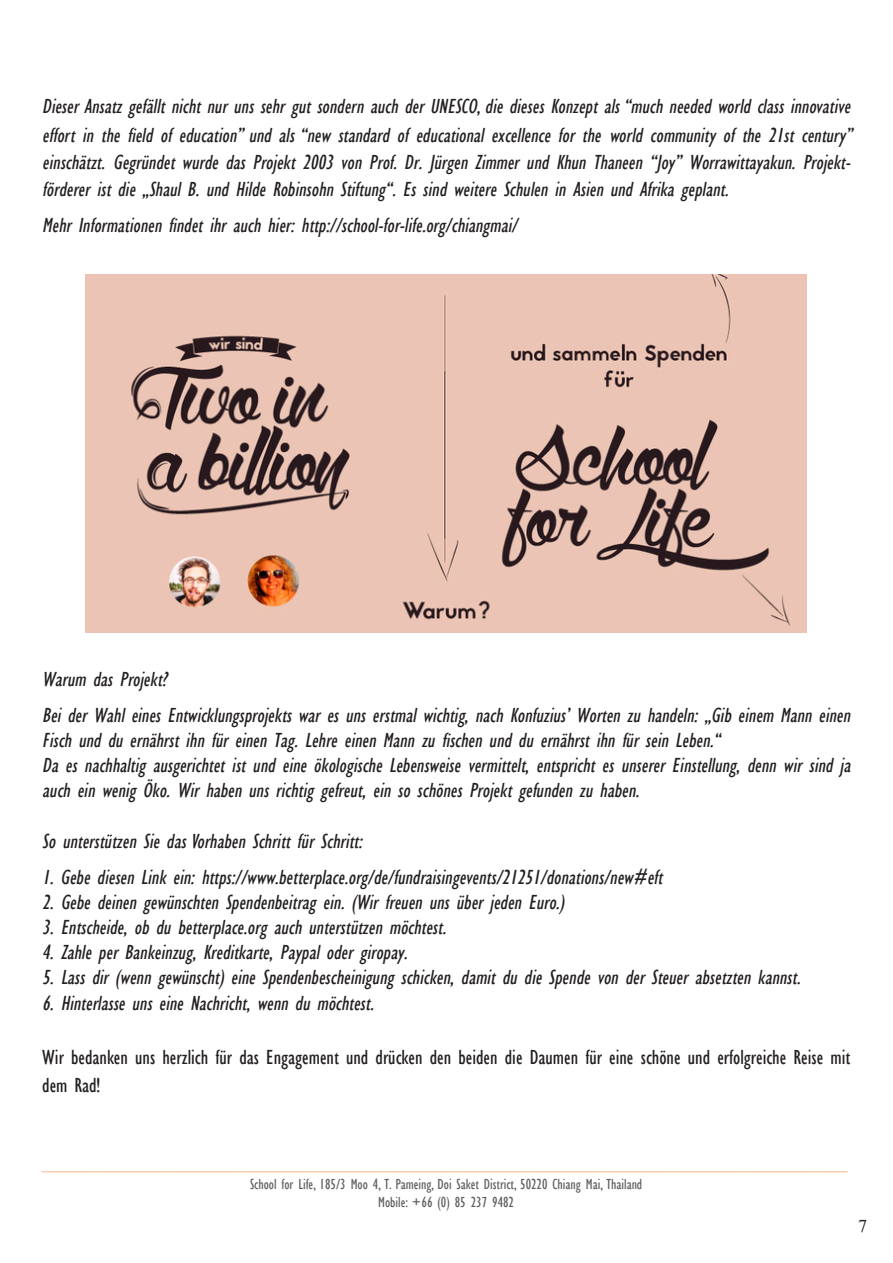
<style>
.page{position:relative;width:893px;height:1263px;background:#fff}
.page>*{position:absolute;margin:0;border:0;box-sizing:border-box;transform-origin:0 0}
.t1{font:italic condensed 21px/27.6px "Gill Sans";color:#231f20}
.t2{font:condensed 21px/28.8px "Gill Sans";color:#231f20}
.t3{font:18px "Times New Roman";color:#231f20}
.t4{font:condensed 15px/18px "Gill Sans";color:#5f6062;text-align:center}
.t5{font:condensed 9px "Gill Sans";color:#ff6400}
</style>
<div class="page">
<img style="left:86px;top:274px;width:721px;height:359px">
<p class="t1" style="left:42px;top:93px;width:816px;text-align:justify">DieserAnsatz gefällt nicht nur uns sehr gut sondern auch der UNESCO,die dieses Konzept als“much needed world class innovative effort in the field of education”und als“new standard of educational excellence for the world community of the 21st century” einschätzt. Gegründet wurde das Projekt 2003 von Prof. Dr. Jürgen Zimmer und Khun Thaneen “Joy” Worrawittayakun. Projekt&shy;förderer ist die „Shaul B. und Hilde Robinsohn Stiftung“. Es sind weitere Schulen in Asien und Afrika geplant.</p>
<p class="t1" style="left:42px;top:211px;width:481px">Mehr Informationen findet ihr auch hier: http://school-for-life.org/chiangmai/</p>
<p class="t1" style="left:42px;top:661px;width:814px;line-height:36px">Warum das Projekt?<br>Bei der Wahl eines Entwicklungsprojekts war es uns erstmal wichtig, nach Konfuzius’ Worten zu handeln: „Gib einem Mann einen</p>
<p class="t1" style="left:42px;top:727px;width:814px;line-height:25.2px">Fisch und du ernährst ihn für einen Tag. Lehre einen Mann zu fischen und du ernährst ihn für sein Leben.“<br>Da es nachhaltig ausgerichtet ist und eine ökologische Lebensweise vermittelt, entspricht es unserer Einstellung, denn wir sind ja auch ein wenig Öko. Wir haben uns richtig gefreut, ein so schönes Projekt gefunden zu haben.</p>
<p class="t1" style="left:42px;top:827px;width:326px">So unterstützen Sie dasVorhaben Schritt für Schritt:</p>
<p class="t1" style="left:42px;top:863px;width:626px">1. Gebe diesen Link ein: https://www.betterplace.org/de/fundraisingevents/21251/donations/new#eft</p>
<p class="t1" style="left:42px;top:888px;width:528px">2. Gebe deinen gewünschten Spendenbeitrag ein. (Wir freuen uns über jeden Euro.)</p>
<p class="t1" style="left:42px;top:913px;width:410px">3. Entscheide, ob du betterplace.org auch unterstützen möchtest.</p>
<p class="t1" style="left:42px;top:939px;width:371px">4. Zahle per Bankeinzug, Kreditkarte, Paypal oder giropay.</p>
<p class="t1" style="left:42px;top:964px;width:764px">5. Lass dir (wenn gewünscht) eine Spendenbescheinigung schicken, damit du die Spende von der Steuer absetzten kannst.</p>
<p class="t1" style="left:42px;top:989px;width:337px">6. Hinterlasse uns eine Nachricht, wenn du möchtest.</p>
<p class="t2" style="left:42px;top:1042px;width:809px">Wir bedanken uns herzlich für das Engagement und drücken den beiden die Daumen für eine schöne und erfolgreiche Reise mit dem Rad!</p>
<p class="t5" style="left:42px;top:1163px;width:807px">___________________________________________________________________________________________________________________________________________________________________________________</p>
<p class="t4" style="left:250px;top:1175px;width:394px">School for Life, 185/3 Moo 4, T. Pameing, Doi Saket District, 50220 Chiang Mai, Thailand<br>Mobile: +66 (0) 85 237 9482</p>
<p class="t3" style="left:858px;top:1213px;width:10px">7</p>
</div>
